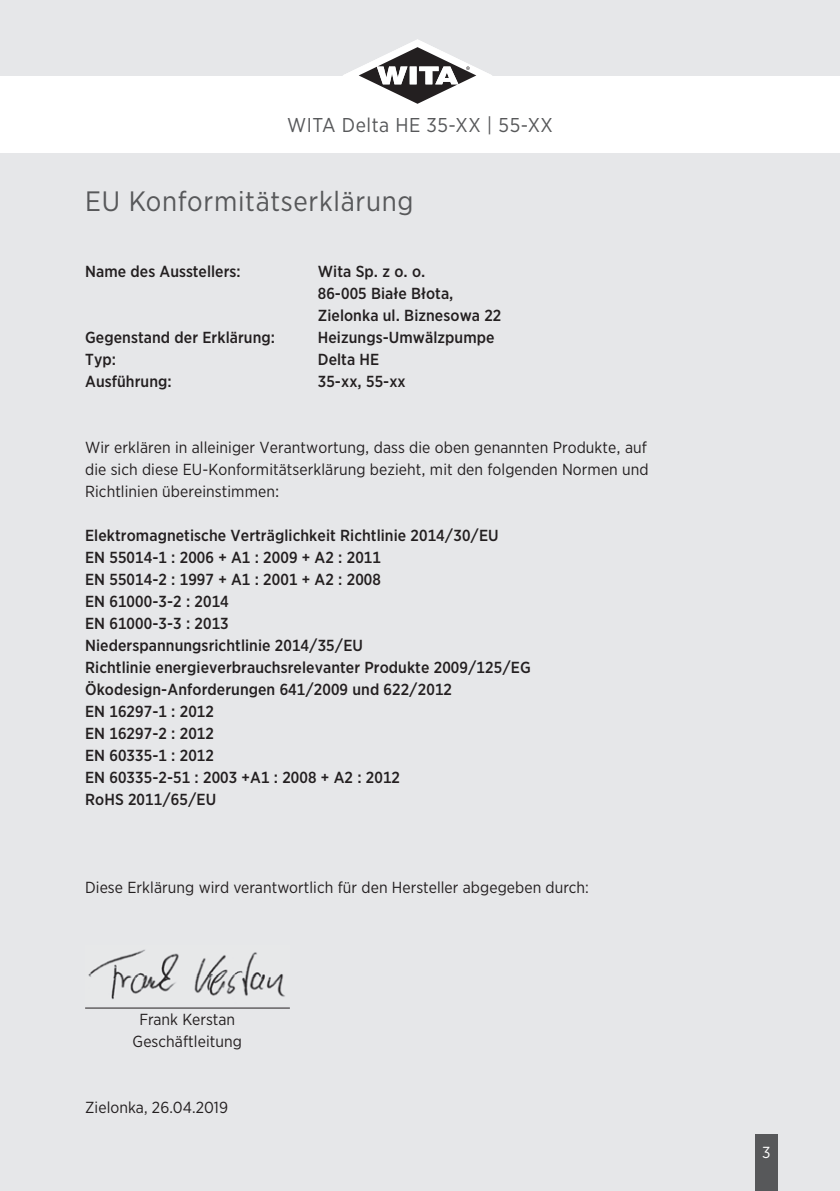
<style>
.page{position:relative;width:840px;height:1191px;background:#fff}
.page>*{position:absolute;margin:0;border:0;box-sizing:border-box;transform-origin:0 0}
.t1{font:28px "Gotham Narrow";letter-spacing:.025em;color:#57585a}
.t2{font:20px "Gotham Narrow";letter-spacing:.025em;color:#57585a}
.t3{font:500 16px/22px "Gotham Narrow";letter-spacing:.005em;color:#231f20}
.t4{font:16px/22px "Gotham Narrow";letter-spacing:.005em;color:#231f20;text-align:justify}
.t5{font:16px "Gotham Narrow";color:#fff}
</style>
<div class="page">
<div style="left:0;top:153px;width:839px;height:1038px;background:#e6e7e9"></div>
<div style="left:754px;top:1134px;width:23px;height:57px;background:#57585a"></div>
<div style="left:0;top:0;width:839px;height:75px;background:#e6e7e9"></div>
<svg style="left:326px;top:39px;width:169px;height:65px"></svg>
<hr style="left:85px;top:1007px;width:205px;height:1px;background:#231f20">
<img style="left:88px;top:949px;width:197px;height:51px">
<p class="t2" style="left:287px;top:117px;width:267px">WITA Delta HE 35-XX | 55-XX</p>
<h1 class="t1" style="left:85px;top:191px;width:330px">EU Konformitätserklärung</h1>
<p class="t3" style="left:85px;top:261px;width:157px">Name des Ausstellers:</p>
<p class="t3" style="left:317px;top:261px;width:185px">Wita Sp. z o. o.<br>86-005 Białe Błota,<br>Zielonka ul. Biznesowa 22</p>
<p class="t3" style="left:85px;top:327px;width:191px">Gegenstand der Erklärung:</p>
<p class="t3" style="left:317px;top:327px;width:178px">Heizungs-Umwälzpumpe</p>
<p class="t3" style="left:85px;top:349px;width:32px">Typ:</p>
<p class="t3" style="left:317px;top:349px;width:63px">Delta HE</p>
<p class="t3" style="left:85px;top:371px;width:88px">Ausführung:</p>
<p class="t3" style="left:317px;top:371px;width:89px">35-xx, 55-xx</p>
<p class="t4" style="left:85px;top:437px;width:564px">Wir erklären in alleiniger Verantwortung, dass die oben genannten Produkte, auf die sich diese EU-Konformitätserklärung bezieht, mit den folgenden Normen und Richtlinien übereinstimmen:</p>
<p class="t3" style="left:85px;top:525px;width:447px">Elektromagnetische Verträglichkeit Richtlinie 2014/30/EU<br>EN 55014-1 : 2006 + A1 : 2009 + A2 : 2011<br>EN 55014-2 : 1997 + A1 : 2001 + A2 : 2008<br>EN 61000-3-2 : 2014<br>EN 61000-3-3 : 2013<br>Niederspannungsrichtlinie 2014/35/EU<br>Richtlinie energieverbrauchsrelevanter Produkte 2009/125/EG Ökodesign-Anforderungen 641/2009 und 622/2012<br>EN 16297-1 : 2012<br>EN 16297-2 : 2012<br>EN 60335-1 : 2012<br>EN 60335-2-51 : 2003 +A1 : 2008 + A2 : 2012<br>RoHS 2011/65/EU</p>
<p class="t4" style="left:85px;top:877px;width:505px">Diese Erklärung wird verantwortlich für den Hersteller abgegeben durch:</p>
<p class="t4" style="left:132px;top:1009px;width:111px;text-align:center">Frank Kerstan<br>Geschäftleitung</p>
<p class="t4" style="left:85px;top:1097px;width:144px">Zielonka, 26.04.2019</p>
<p class="t5" style="left:761px;top:1146px;width:10px">3</p>
</div>
